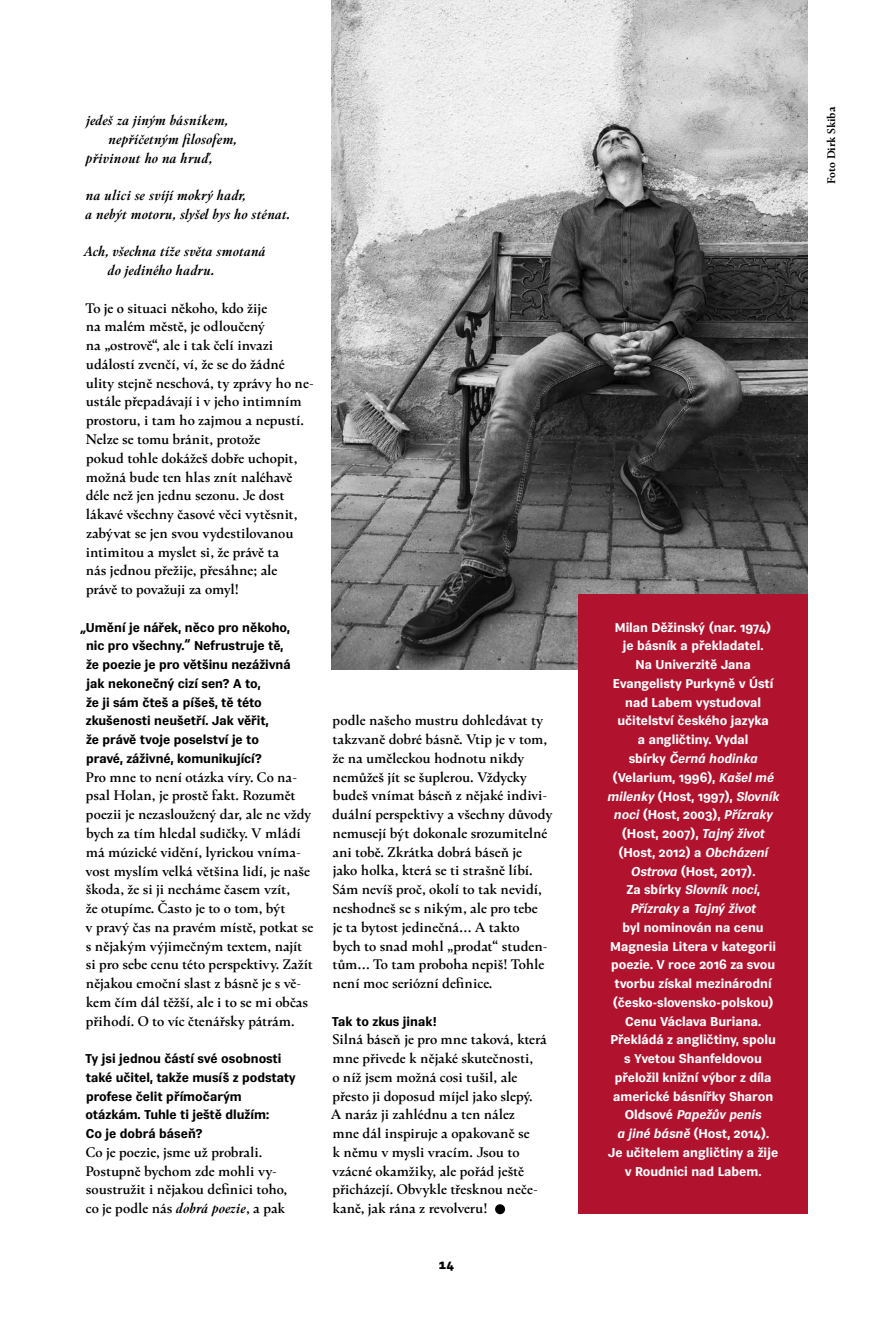
<style>
.page{position:relative;width:893px;height:1340px;background:#fff}
.page>*{position:absolute;margin:0;border:0;box-sizing:border-box;transform-origin:0 0}
.t1{font:500 15px/18.8px "Kunda Book Premium";letter-spacing:-.005em;color:#000}
.t2{font:italic 600 15px/18.8px "Kunda Book Premium";letter-spacing:-.015em;color:#000}
.t3{font:700 12.75px/18.8px "Vegan Sans Premium";color:#fff;text-align:center}
.t4{font:700 12.75px/18.8px "Vegan Sans Premium";color:#000}
.t5{font:700 12.75px "Vegan MBL";color:#000}
.t6{font:600 12px "Kunda Book Premium";letter-spacing:-.005em;color:#000}
.s1{font-weight:600;font-style:italic}
.s2{font-style:italic}
</style>
<div class="page">
<div style="left:495px;top:1204px;width:10px;height:10px;background:#000;border-radius:50%"></div>
<img style="left:332px;top:0;width:476px;height:669px">
<div style="left:578px;top:594px;width:230px;height:619px;background:#b1132f"></div>
<p class="t2" style="left:86px;top:111px;width:144px">jedeš za jiným básníkem,</p>
<p class="t2" style="left:108px;top:130px;width:131px">nepříčetným filosofem,</p>
<p class="t2" style="left:86px;top:148px;width:129px">přivinout ho na hruď,</p>
<p class="t2" style="left:85px;top:186px;width:207px">na ulici se svíjí mokrý hadr,<br>a nebýt motoru, slyšel bys ho sténat.</p>
<p class="t2" style="left:108px;top:242px;width:160px;text-indent:-23px">Ach, všechna tíže světa smotaná do jediného hadru.</p>
<p class="t1" style="left:85px;top:298px;width:230px">To je o situaci někoho, kdo žije<br>na malém městě, je odloučený<br>na „ostrově“, ale i tak čelí invazi událostí zvenčí, ví, že se do žádné ulity stejně neschová, ty zprávy ho ne‑ ustále přepadávají i v jeho intimním prostoru, i tam ho zajmou a nepustí.<br>Nelze se tomu bránit, protože<br>pokud tohle dokážeš dobře uchopit, možná bude ten hlas znít naléhavě déle než jen jednu sezonu. Je dost lákavé všechny časové věci vytěsnit, zabývat se jen svou vydestilovanou intimitou a myslet si, že právě ta<br>nás jednou přežije, přesáhne; ale<br>právě to považuji za omyl!</p>
<p class="t4" style="left:86px;top:618px;width:206px;text-indent:-6px">„Umění je nářek, něco pro někoho, nic pro všechny.“ Nefrustruje tě, že poezie je pro většinu nezáživná jak nekonečný cizí sen? A to,<br>že ji sám čteš a píšeš, tě této zkušenosti neušetří. Jak věřit,<br>že právě tvoje poselství je to pravé, záživné, komunikující?</p>
<p class="t1" style="left:86px;top:767px;width:229px">Pro mne to není otázka víry. Co na‑ psal Holan, je prostě fakt. Rozumět poezii je nezasloužený dar, ale ne vždy bych za tím hledal sudičky. V mládí má múzické vidění, lyrickou vníma‑ vost myslím velká většina lidí, je naše škoda, že si ji necháme časem vzít,<br>že otupíme. Často je to o tom, být<br>v pravý čas na pravém místě, potkat se s nějakým výjimečným textem, najít si pro sebe cenu této perspektivy. Zažít nějakou emoční slast z básně je s vě‑ kem čím dál těžší, ale i to se mi občas přihodí. O to víc čtenářsky pátrám.</p>
<p class="t4" style="left:85px;top:1049px;width:212px">Ty jsi jednou částí své osobnosti také učitel, takže musíš z podstaty profese čelit přímočarým otázkám. Tuhle ti ještě dlužím:<br>Co je dobrá báseň?</p>
<p class="t1" style="left:86px;top:1142px;width:203px">Co je poezie, jsme už probrali.<br>Postupně bychom zde mohli vy‑ soustružit i nějakou definici toho, co je podle nás <span class="s1">dobrá poezie</span>, a pak</p>
<p class="t1" style="left:332px;top:711px;width:222px">podle našeho mustru dohledávat ty takzvaně dobré básně. Vtip je v tom, že na uměleckou hodnotu nikdy nemůžeš jít se šuplerou. Vždycky budeš vnímat báseň z nějaké indivi‑ duální perspektivy a všechny důvody nemusejí být dokonale srozumitelné ani tobě. Zkrátka dobrá báseň je<br>jako holka, která se ti strašně líbí.<br>Sám nevíš proč, okolí to tak nevidí, neshodneš se s nikým, ale pro tebe<br>je ta bytost jedinečná… A takto<br>bych to snad mohl „prodat“ studen‑ tům… To tam proboha nepiš! Tohle není moc seriózní definice.</p>
<p class="t4" style="left:332px;top:1011px;width:106px">Tak to zkus jinak!</p>
<p class="t1" style="left:331px;top:1030px;width:218px">Silná báseň je pro mne taková, která mne přivede k nějaké skutečnosti,<br>o níž jsem možná cosi tušil, ale přesto ji doposud míjel jako slepý.<br>A naráz ji zahlédnu a ten nález<br>mne dál inspiruje a opakovaně se<br>k němu v mysli vracím. Jsou to vzácné okamžiky, ale pořád ještě přicházejí. Obvykle třesknou neče‑ kaně, jak rána z revolveru!</p>
<p class="t5" style="left:439px;top:1256px;width:17px">14</p>
<p class="t6" style="left:824px;top:183px;width:78px;rotate:-90deg">Foto Dirk Skiba</p>
<p class="t3" style="left:607px;top:618px;width:174px">Milan Děžinský (nar. 1974)<br>je básník a překladatel.<br>Na Univerzitě Jana<br>Evangelisty Purkyně v Ústí nad Labem vystudoval učitelství českého jazyka<br>a angličtiny. Vydal<br>sbírky <span class="s2">Černá hodinka </span>(Velarium, 1996), <span class="s2">Kašel mé milenky</span> (Host, 1997), <span class="s2">Slovník noci</span> (Host, 2003), <span class="s2">Přízraky </span>(Host, 2007), <span class="s2">Tajný život </span>(Host, 2012) a <span class="s2">Obcházení<br>Ostrova</span> (Host, 2017).<br>Za sbírky <span class="s2">Slovník noci</span>,<br><span class="s2">Přízraky</span> a <span class="s2">Tajný život<br></span>byl nominován na cenu<br>Magnesia Litera v kategorii poezie. V roce 2016 za svou tvorbu získal mezinárodní (česko‑slovensko‑polskou)<br>Cenu Václava Buriana.<br>Překládá z angličtiny, spolu s Yvetou Shanfeldovou přeložil knižní výbor z díla americké básnířky Sharon<br>Oldsové <span class="s2">Papežův penis<br>a jiné básně</span> (Host, 2014).<br>Je učitelem angličtiny a žije v Roudnici nad Labem.</p>
</div>
